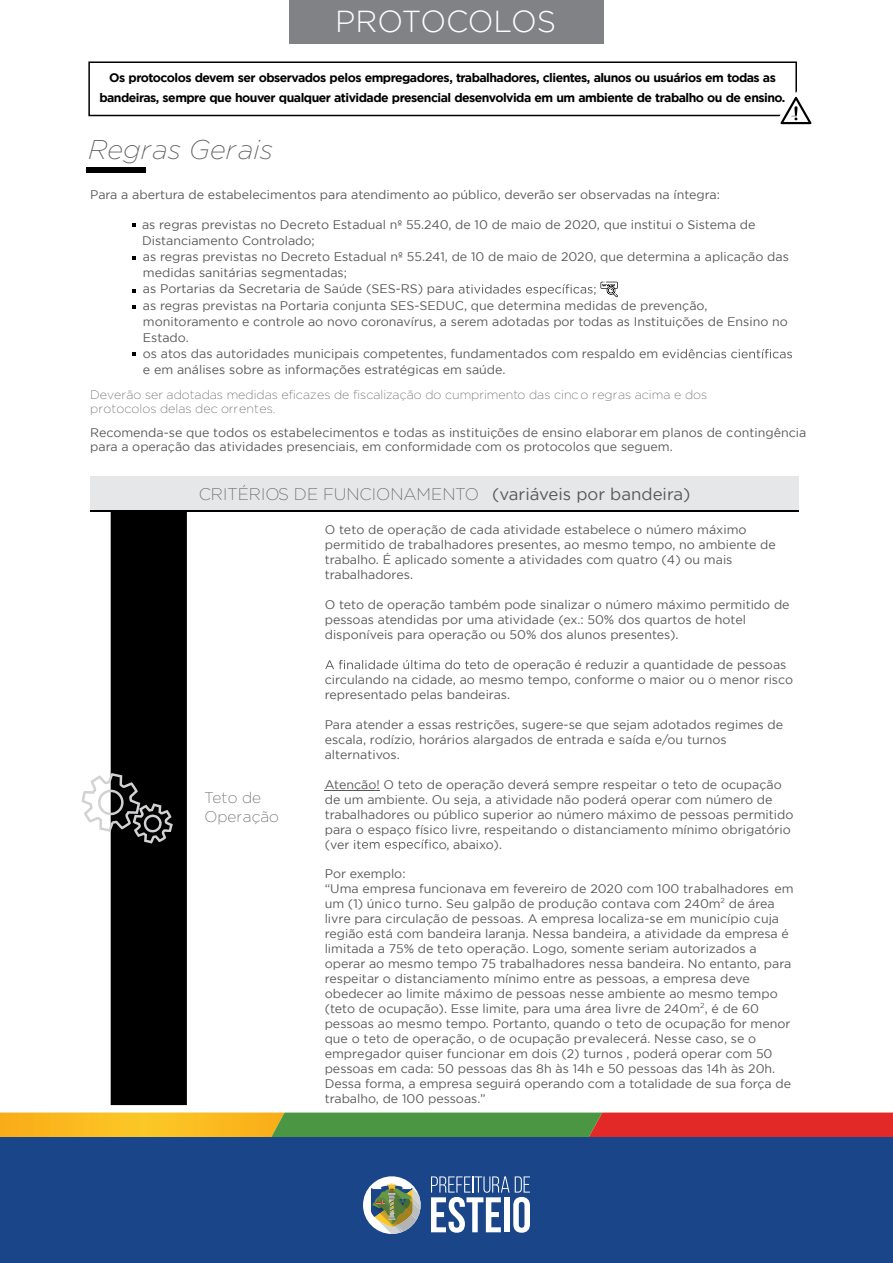
<style>
.page{position:relative;width:893px;height:1263px;background:#fff}
.page>*{position:absolute;margin:0;border:0;box-sizing:border-box;transform-origin:0 0}
.t1{font:300 30.3px "Gotham";letter-spacing:-.005em;color:#fff}
.t2{font:italic 200 27.15px "Gotham";color:#595959}
.t3{font:200 16.8px "Gotham";color:#57585a}
.t4{font:200 15.45px/18.9px "Gotham";color:#57585a}
.t5{font:12.45px/15px "Gotham";color:#57585a}
.t6{font:200 12.45px/14px "Gotham";color:#57585a}
.t7{font:700 12.3px/19.6px "Gotham";letter-spacing:-.04em;color:#000001;text-align:center}
.t8{font:7.35px "Gotham";color:#57585a}
.s1{font-weight:400}
</style>
<div class="page">
<svg style="left:0;top:1112px;width:893px;height:26px"></svg>
<div style="left:0;top:1138px;width:893px;height:125px;background:#1a4689"></div>
<svg style="left:431px;top:1176px;width:99px;height:57px"></svg>
<div style="left:363px;top:1176px;width:58px;height:58px;background:#fff;border-radius:50%"></div>
<svg style="left:371px;top:1183px;width:50px;height:51px"></svg>
<div style="left:289px;top:0;width:314px;height:43px;background:#808285"></div>
<div style="left:90px;top:476px;width:709px;height:35px;background:#e6e7e9"></div>
<hr style="left:90px;top:511px;width:709px;height:1px;background:#000001">
<div style="left:111px;top:512px;width:76px;height:593px;background:#000001"></div>
<svg style="left:82px;top:773px;width:91px;height:70px"></svg>
<div style="left:86px;top:168px;width:59px;height:5px;background:#000001"></div>
<svg style="left:325px;top:660px;width:144px;height:9px"></svg>
<svg style="left:362px;top:839px;width:76px;height:11px"></svg>
<hr style="left:325px;top:790px;width:55px;height:1px;background:#57585a">
<svg style="left:132px;top:224px;width:4px;height:3px"></svg>
<div style="left:88px;top:61px;width:709px;height:55px;border:2px solid #000001"></div>
<svg style="left:770px;top:84px;width:42px;height:41px"></svg>
<svg style="left:132px;top:256px;width:4px;height:4px"></svg>
<svg style="left:132px;top:289px;width:4px;height:4px"></svg>
<svg style="left:132px;top:305px;width:4px;height:4px"></svg>
<svg style="left:448px;top:281px;width:170px;height:16px"></svg>
<svg style="left:669px;top:349px;width:123px;height:9px"></svg>
<svg style="left:132px;top:352px;width:4px;height:4px"></svg>
<h1 class="t1" style="left:335px;top:5px;width:222px">PROTOCOLOS</h1>
<p class="t7" style="left:99px;top:67px;width:687px">Os protocolos devem ser observados pelos empregadores, trabalhadores, clientes, alunos ou usuários em todas as bandeiras, sempre que houver qualquer atividade presencial desenvolvida em um ambiente de trabalho ou de ensino.</p>
<h2 class="t2" style="left:88px;top:135px;width:187px">Regras Gerais</h2>
<p class="t5" style="left:90px;top:187px;width:631px">Para a abertura de estabelecimentos para atendimento ao público, deverão ser observadas na íntegra:</p>
<p class="t5" style="left:142px;top:216px;width:648px;line-height:16.2px">as regras previstas no Decreto Estadual nº 55.240, de 10 de maio de 2020, que institui o Sistema de Distanciamento Controlado;<br>as regras previstas no Decreto Estadual nº 55.241, de 10 de maio de 2020, que determina a aplicação das medidas sanitárias segmentadas;<br>as Portarias da Secretaria de Saúde (SES-RS) par<br>as regras previstas na Portaria conjunta SES-SEDUC, que determina medidas de prevenção, monitoramento e controle ao novo coronavírus, a serem adotadas por todas as Instituições de Ensino no Estado.<br>os atos das autoridades municipais competentes, fundamentados com respaldo em e<br>e em análises sobre as informações estratégicas em saúde.</p>
<p class="t6" style="left:90px;top:387px;width:619px">Deverão ser adotadas medidas eficazes de fiscalização do cumprimento das cinco regras acima e dos protocolos delas dec orrentes.</p>
<p class="t5" style="left:90px;top:425px;width:718px;line-height:14px">Recomenda-se que todos os estabelecimentos e todas as instituições de ensino elaborar em planos de contingência para a operação das atividades presenciais, em conformidade com os protocolos que seguem.</p>
<h3 class="t3" style="left:199px;top:485px;width:493px">CRITÉRIOS DE FUNCIONAMENTO <span class="s1">(variáveis por bandeira)</span></h3>
<p class="t4" style="left:204px;top:788px;width:76px">Teto de<br>Operação</p>
<p class="t5" style="left:325px;top:522px;width:453px">O teto de operação de cada atividade estabelece o número máximo permitido de trabalhadores presentes, ao mesmo tempo, no ambiente de trabalho. É aplicado somente a atividades com quatro (4) ou mais trabalhadores.</p>
<p class="t5" style="left:325px;top:597px;width:466px">O teto de operação também pode sinalizar o número máximo permitido de pessoas atendidas por uma atividade (ex.: 50% dos quartos de hotel disponíveis para operação ou 50% dos alunos presentes).</p>
<p class="t5" style="left:325px;top:657px;width:470px;text-indent:145px">eto de operação é reduzir a quantidade de pessoas circulando na cidade, ao mesmo tempo, conforme o maior ou o menor risco representado pelas bandeiras.</p>
<p class="t5" style="left:325px;top:717px;width:460px">Para atender a essas restrições, sugere-se que sejam adotados regimes de escala, rodízio, horários alargados de entrada e saída e/ou turnos alternativos.</p>
<p class="t5" style="left:325px;top:777px;width:470px">Atenção! O teto de operação deverá sempre respeitar o teto de ocupação de um ambiente. Ou seja, a atividade não poderá operar com número de trabalhadores ou público superior ao número máximo de pessoas permitido para o espaço físico livre, respeitando o distanciamento mínimo obrigatório (ver it</p>
<p class="t5" style="left:439px;top:836px;width:65px">o, abaixo).</p>
<p class="t5" style="left:325px;top:866px;width:470px">Por exemplo:<br>“Uma empresa funcionava em fevereiro de 2020 com 100 trabalhadores em</p>
<p class="t8" style="left:720px;top:896px;width:6px">2</p>
<p class="t5" style="left:325px;top:896px;width:468px">um (1) único turno. Seu galpão de produção contava com 240m de área livre para circulação de pessoas. A empresa localiza-se em município cuja região está com bandeira laranja. Nessa bandeira, a atividade da empresa é limitada a 75% de teto operação. Logo, somente seriam autorizados a operar ao mesmo tempo 75 trabalhadores nessa bandeira. No entanto, para respeitar o distanciamento mínimo entre as pessoas, a empresa deve obedecer ao limite máximo de pessoas nesse ambiente ao mesmo tempo</p>
<p class="t8" style="left:700px;top:1001px;width:6px">2</p>
<p class="t5" style="left:325px;top:1001px;width:468px">(teto de ocupação). Esse limite, para uma área livre de 240m , é de 60 pessoas ao mesmo tempo. Portanto, quando o teto de ocupação for menor que o teto de operação, o de ocupação prevalecerá. Nesse caso, se o empregador quiser funcionar em dois (2) turnos , poderá operar com 50 pessoas em cada: 50 pessoas das 8h às 14h e 50 pessoas das 14h às 20h.<br>Dessa forma, a empresa seguirá operando com a totalidade de sua força de trabalho, de 100 pessoas.”</p>
</div>
